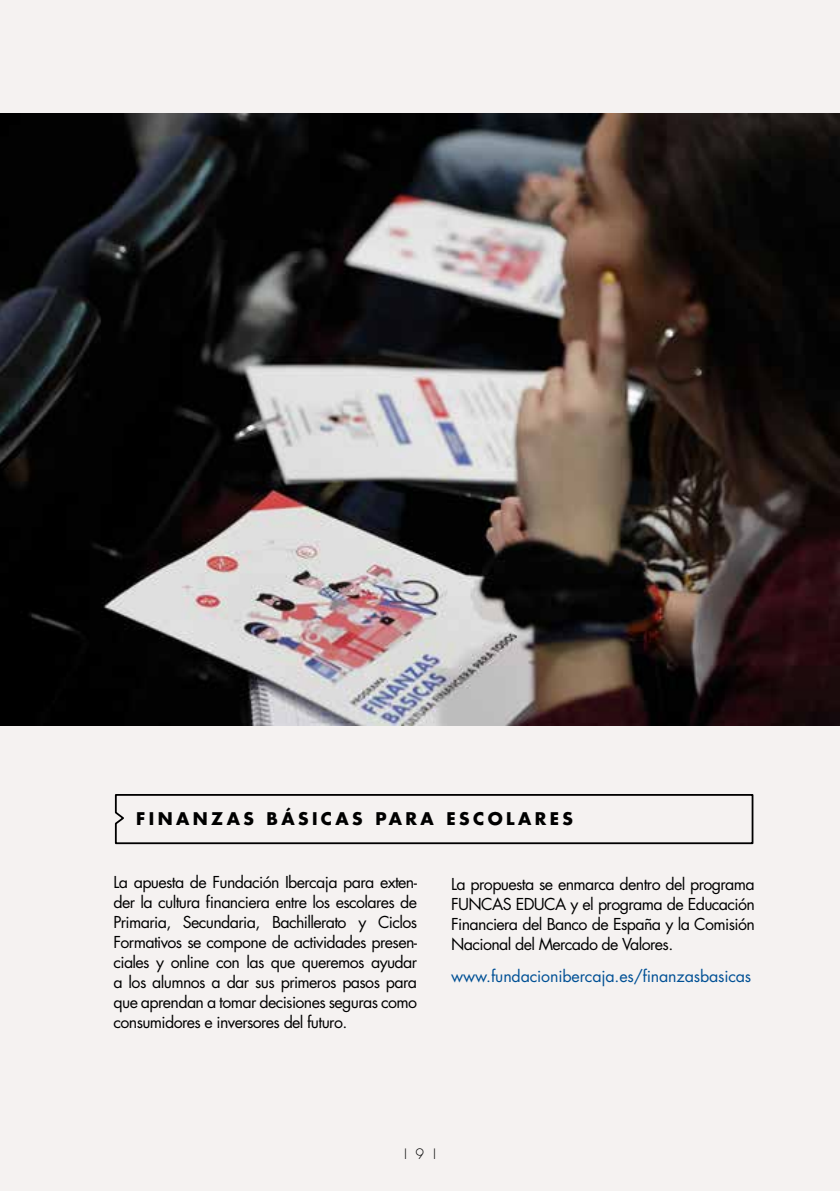
<style>
.page{position:relative;width:840px;height:1191px;background:#fff}
.page>*{position:absolute;margin:0;border:0;box-sizing:border-box;transform-origin:0 0}
.t1{font:700 17px "Futura Std";letter-spacing:.2em;color:#000}
.t2{font:16px/20px "Futura Std";letter-spacing:-.04em;color:#000;text-align:justify}
.t3{font:16px "Futura Std";letter-spacing:-.01em;color:#005095}
.t4{font:300 14px "Futura Std";color:#000}
</style>
<div class="page">
<div style="left:0;top:0;width:839px;height:1191px;background:#f5f2f1"></div>
<img style="left:0;top:113px;width:839px;height:613px">
<svg style="left:114px;top:794px;width:640px;height:51px"></svg>
<img style="left:0;top:417px;width:1px;height:654px">
<p class="t1" style="left:136px;top:807px;width:438px">FINANZAS BÁSICAS PARA ESCOLARES</p>
<p class="t2" style="left:113px;top:872px;width:305px">La apuesta de Fundación Ibercaja para exten&shy;der la cultura financiera entre los escolares de Primaria, Secundaria, Bachillerato y Ciclos Formativos se compone de actividades presen&shy;ciales y online con las que queremos ayudar a los alumnos a dar sus primeros pasos para que aprendan a tomar decisiones seguras como consumidores e inversores del futuro.</p>
<p class="t2" style="left:451px;top:874px;width:305px">La propuesta se enmarca dentro del programa FUNCAS EDUCA y el programa de Educación Financiera del Banco de España y la Comisión Nacional del Mercado de Valores.</p>
<p class="t3" style="left:451px;top:965px;width:301px">www.fundacionibercaja.es/finanzasbasicas</p>
<p class="t4" style="left:404px;top:1145px;width:33px">I 9 I</p>
</div>
